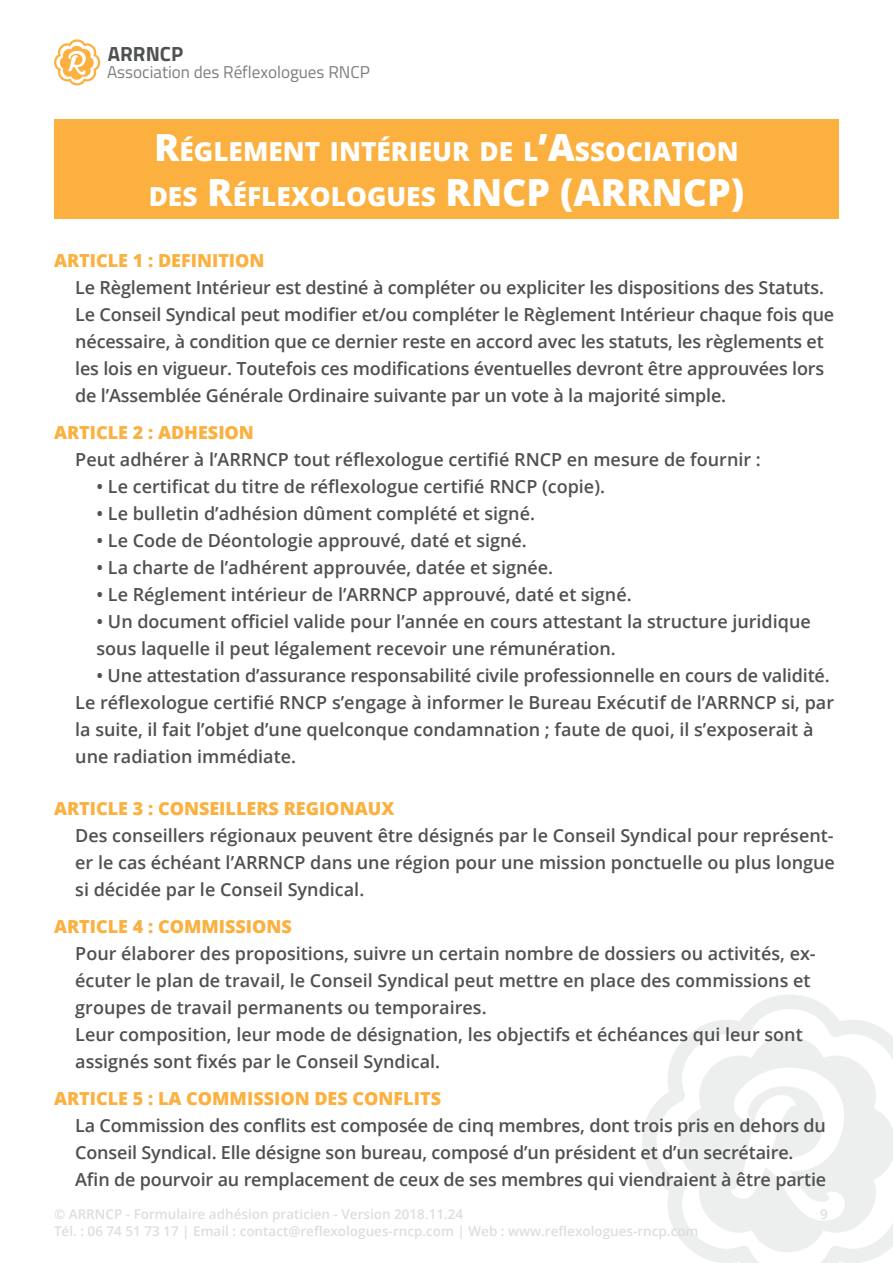
<style>
.page{position:relative;width:893px;height:1263px;background:#fff}
.page>*{position:absolute;margin:0;border:0;box-sizing:border-box;transform-origin:0 0}
.t1{font:800 37.5px "Open Sans";color:#fff}
.t2{font:800 26.25px "Open Sans";color:#fff}
.t3{font:700 20.55px "Titillium";color:#4f5152}
.t4{font:600 18px/27px "Open Sans";color:#505052}
.t5{font:800 18px "Open Sans";color:#fbb03f}
.t6{font:17.1px "Titillium";color:#7c7f80}
.t7{font:600 13.5px "Open Sans";color:#dddee0}
.s1{font-size:37.5px}
</style>
<div class="page">
<svg style="left:642px;top:995px;width:240px;height:268px"></svg>
<svg style="left:672px;top:1029px;width:221px;height:230px;fill:#edeeee"></svg>
<svg style="left:54px;top:39px;width:46px;height:46px"></svg>
<div style="left:54px;top:119px;width:785px;height:99px;background:#fbb03f"></div>
<p class="t3" style="left:108px;top:38px;width:77px">ARRNCP</p>
<p class="t6" style="left:107px;top:60px;width:264px">Association des Réflexologues RNCP</p>
<p class="t2" style="left:154px;top:131px;width:586px"><span class="s1">R</span>ÉGLEMENT INTÉRIEUR DE L<span class="s1">’A</span>SSOCIATION</p>
<p class="t2" style="left:149px;top:176px;width:323px">DES <span class="s1">R</span>ÉFLEXOLOGUES <span class="s1">RNCP</span></p>
<p class="t1" style="left:560px;top:163px;width:41px">(ARRNCP</p>
<p class="t1" style="left:731px;top:163px;width:15px">)</p>
<p class="t5" style="left:54px;top:247px;width:212px">ARTICLE 1 : DEFINITION</p>
<p class="t4" style="left:75px;top:273px;width:750px">Le Règlement Intérieur est destiné à compléter ou expliciter les dispositions des Statuts.</p>
<p class="t4" style="left:75px;top:300px;width:760px">Le Conseil Syndical peut modifier et/ou compléter le Règlement Intérieur chaque fois que nécessaire, à condition que ce dernier reste en accord avec les statuts, les règlements et les lois en vigueur. Toutefois ces modifications éventuelles devront être approuvées lors de l’Assemblée Générale Ordinaire suivante par un vote à la majorité simple.</p>
<p class="t5" style="left:54px;top:419px;width:201px">ARTICLE 2 : ADHESION</p>
<p class="t4" style="left:75px;top:446px;width:687px">Peut adhérer à l’ARRNCP tout réflexologue certifié RNCP en mesure de fournir :</p>
<p class="t4" style="left:97px;top:473px;width:510px">• Le certificat du titre de réflexologue certifié RNCP (copie).</p>
<p class="t4" style="left:97px;top:500px;width:440px">• Le bulletin d’adhésion dûment complété et signé.</p>
<p class="t4" style="left:97px;top:527px;width:432px">• Le Code de Déontologie approuvé, daté et signé.</p>
<p class="t4" style="left:97px;top:554px;width:458px">• La charte de l’adhérent approuvée, datée et signée.</p>
<p class="t4" style="left:97px;top:581px;width:537px">• Le Réglement intérieur de l’ARRNCP approuvé, daté et signé.</p>
<p class="t4" style="left:97px;top:608px;width:716px">• Un document officiel valide pour l’année en cours attestant la structure juridique sous laquelle il peut légalement recevoir une rémunération.</p>
<p class="t4" style="left:97px;top:662px;width:735px">• Une attestation d’assurance responsabilité civile professionnelle en cours de validité.</p>
<p class="t4" style="left:75px;top:689px;width:760px">Le réflexologue certifié RNCP s’engage à informer le Bureau Exécutif de l’ARRNCP si, par la suite, il fait l’objet d’une quelconque condamnation ; faute de quoi, il s’exposerait à une radiation immédiate.</p>
<p class="t5" style="left:54px;top:794px;width:342px">ARTICLE 3 : CONSEILLERS REGIONAUX</p>
<p class="t4" style="left:75px;top:821px;width:761px;text-align:justify">Des conseillers régionaux peuvent être désignés par le Conseil Syndical pour représent&shy;er le cas échéant l’ARRNCP dans une région pour une mission ponctuelle ou plus longue si décidée par le Conseil Syndical.</p>
<p class="t5" style="left:54px;top:913px;width:239px">ARTICLE 4 : COMMISSIONS</p>
<p class="t4" style="left:75px;top:939px;width:742px">Pour élaborer des propositions, suivre un certain nombre de dossiers ou activités, ex&shy;écuter le plan de travail, le Conseil Syndical peut mettre en place des commissions et groupes de travail permanents ou temporaires.</p>
<p class="t4" style="left:75px;top:1020px;width:729px">Leur composition, leur mode de désignation, les objectifs et échéances qui leur sont assignés sont fixés par le Conseil Syndical.</p>
<p class="t5" style="left:54px;top:1085px;width:389px">ARTICLE 5 : LA COMMISSION DES CONFLITS</p>
<p class="t4" style="left:75px;top:1112px;width:752px">La Commission des conflits est composée de cinq membres, dont trois pris en dehors du<br>Conseil Syndical. Elle désigne son bureau, composé d’un président et d’un secrétaire.</p>
<p class="t4" style="left:75px;top:1166px;width:752px">Afin de pourvoir au remplacement de ceux de ses membres qui viendraient à être partie</p>
<p class="t7" style="left:54px;top:1205px;width:411px">© ARRNCP - Formulaire adhésion praticien - Version 2018.11.24</p>
<p class="t7" style="left:820px;top:1205px;width:9px">9</p>
<p class="t7" style="left:54px;top:1221px;width:646px">Tél. : 06 74 51 73 17 | Email : contact@reflexologues-rncp.com | Web : www.reflexologues-rncp.com</p>
</div>
